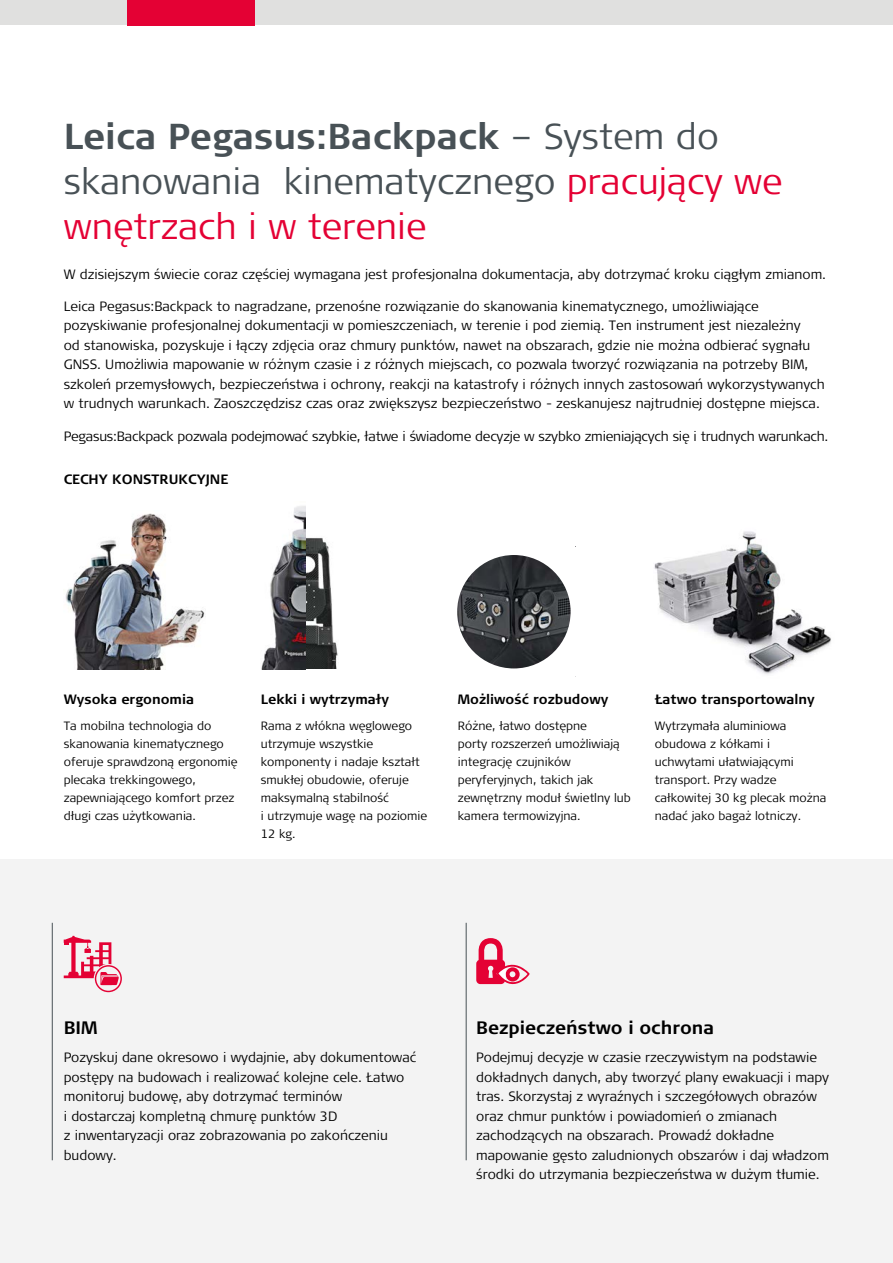
<style>
.page{position:relative;width:893px;height:1263px;background:#fff}
.page>*{position:absolute;margin:0;border:0;box-sizing:border-box;transform-origin:0 0}
.t1{font:300 36px/45px "Signa Pro";color:#485156}
.t2{font:700 18px "Signa Pro";color:#000}
.t3{font:300 13.5px/19.5px "Signa Pro";color:#000}
.t4{font:700 13.5px "Signa Pro";color:#000}
.t5{font:300 12px/18px "Signa Pro";color:#000}
.s1{font-weight:700}
.s2{color:#e40134}
</style>
<div class="page">
<img style="left:458px;top:556px;width:53px;height:111px">
<img style="left:512px;top:556px;width:58px;height:111px">
<div style="left:424px;top:522px;width:180px;height:179px;border:33px solid #fff;border-radius:50%"></div>
<img style="left:65px;top:513px;width:140px;height:156px">
<img style="left:654px;top:531px;width:177px;height:144px">
<img style="left:261px;top:506px;width:44px;height:163px">
<img style="left:306px;top:537px;width:32px;height:132px">
<div style="left:0;top:859px;width:893px;height:404px;background:#f3f3f3"></div>
<div style="left:0;top:0;width:893px;height:24px;background:#e0e0df"></div>
<div style="left:128px;top:0;width:127px;height:26px;background:#e40134"></div>
<svg style="left:64px;top:936px;width:58px;height:56px"></svg>
<svg style="left:476px;top:938px;width:54px;height:46px"></svg>
<hr style="left:52px;top:923px;width:1px;height:237px;background:#485156">
<hr style="left:466px;top:923px;width:1px;height:237px;background:#485156">
<h1 class="t1" style="left:64px;top:113px;width:720px"><span class="s1">Leica Pegasus:Backpack</span> – System do skanowania kinematycznego <span class="s2">pracujący we wnętrzach i w terenie</span></h1>
<p class="t3" style="left:64px;top:264px;width:764px">W dzisiejszym świecie coraz częściej wymagana jest profesjonalna dokumentacja, aby dotrzymać kroku ciągłym zmianom.</p>
<p class="t3" style="left:64px;top:296px;width:762px">Leica Pegasus:Backpack to nagradzane, przenośne rozwiązanie do skanowania kinematycznego, umożliwiające pozyskiwanie profesjonalnej dokumentacji w pomieszczeniach, w terenie i pod ziemią. Ten instrument jest niezależny<br>od stanowiska, pozyskuje i łączy zdjęcia oraz chmury punktów, nawet na obszarach, gdzie nie można odbierać sygnału GNSS. Umożliwia mapowanie w różnym czasie i z różnych miejscach, co pozwala tworzyć rozwiązania na potrzeby BIM, szkoleń przemysłowych, bezpieczeństwa i ochrony, reakcji na katastrofy i różnych innych zastosowań wykorzystywanych w trudnych warunkach. Zaoszczędzisz czas oraz zwiększysz bezpieczeństwo - zeskanujesz najtrudniej dostępne miejsca.</p>
<p class="t3" style="left:64px;top:426px;width:766px">Pegasus:Backpack pozwala podejmować szybkie, łatwe i świadome decyzje w szybko zmieniających się i trudnych warunkach.</p>
<p class="t4" style="left:64px;top:470px;width:166px">CECHY KONSTRUKCYJNE</p>
<p class="t4" style="left:64px;top:690px;width:132px">Wysoka ergonomia</p>
<p class="t5" style="left:64px;top:717px;width:175px">Ta mobilna technologia do skanowania kinematycznego oferuje sprawdzoną ergonomię plecaka trekkingowego, zapewniającego komfort przez długi czas użytkowania.</p>
<p class="t4" style="left:261px;top:690px;width:130px">Lekki i wytrzymały</p>
<p class="t5" style="left:261px;top:717px;width:168px">Rama z włókna węglowego utrzymuje wszystkie komponenty i nadaje kształt smukłej obudowie, oferuje maksymalną stabilność<br>i utrzymuje wagę na poziomie<br>12 kg.</p>
<p class="t4" style="left:458px;top:690px;width:152px">Możliwość rozbudowy</p>
<p class="t5" style="left:458px;top:717px;width:175px">Różne, łatwo dostępne<br>porty rozszerzeń umożliwiają integrację czujników peryferyjnych, takich jak zewnętrzny moduł świetlny lub kamera termowizyjna.</p>
<p class="t4" style="left:655px;top:690px;width:161px">Łatwo transportowalny</p>
<p class="t5" style="left:655px;top:717px;width:173px">Wytrzymała aluminiowa obudowa z kółkami i uchwytami ułatwiającymi transport. Przy wadze całkowitej 30 kg plecak można nadać jako bagaż lotniczy.</p>
<h2 class="t2" style="left:64px;top:1015px;width:35px">BIM</h2>
<p class="t3" style="left:64px;top:1047px;width:354px">Pozyskuj dane okresowo i wydajnie, aby dokumentować postępy na budowach i realizować kolejne cele. Łatwo monitoruj budowę, aby dotrzymać terminów<br>i dostarczaj kompletną chmurę punktów 3D<br>z inwentaryzacji oraz zobrazowania po zakończeniu budowy.</p>
<h2 class="t2" style="left:476px;top:1015px;width:239px">Bezpieczeństwo i ochrona</h2>
<p class="t3" style="left:476px;top:1047px;width:354px">Podejmuj decyzje w czasie rzeczywistym na podstawie dokładnych danych, aby tworzyć plany ewakuacji i mapy tras. Skorzystaj z wyraźnych i szczegółowych obrazów oraz chmur punktów i powiadomień o zmianach zachodzących na obszarach. Prowadź dokładne mapowanie gęsto zaludnionych obszarów i daj władzom środki do utrzymania bezpieczeństwa w dużym tłumie.</p>
</div>
